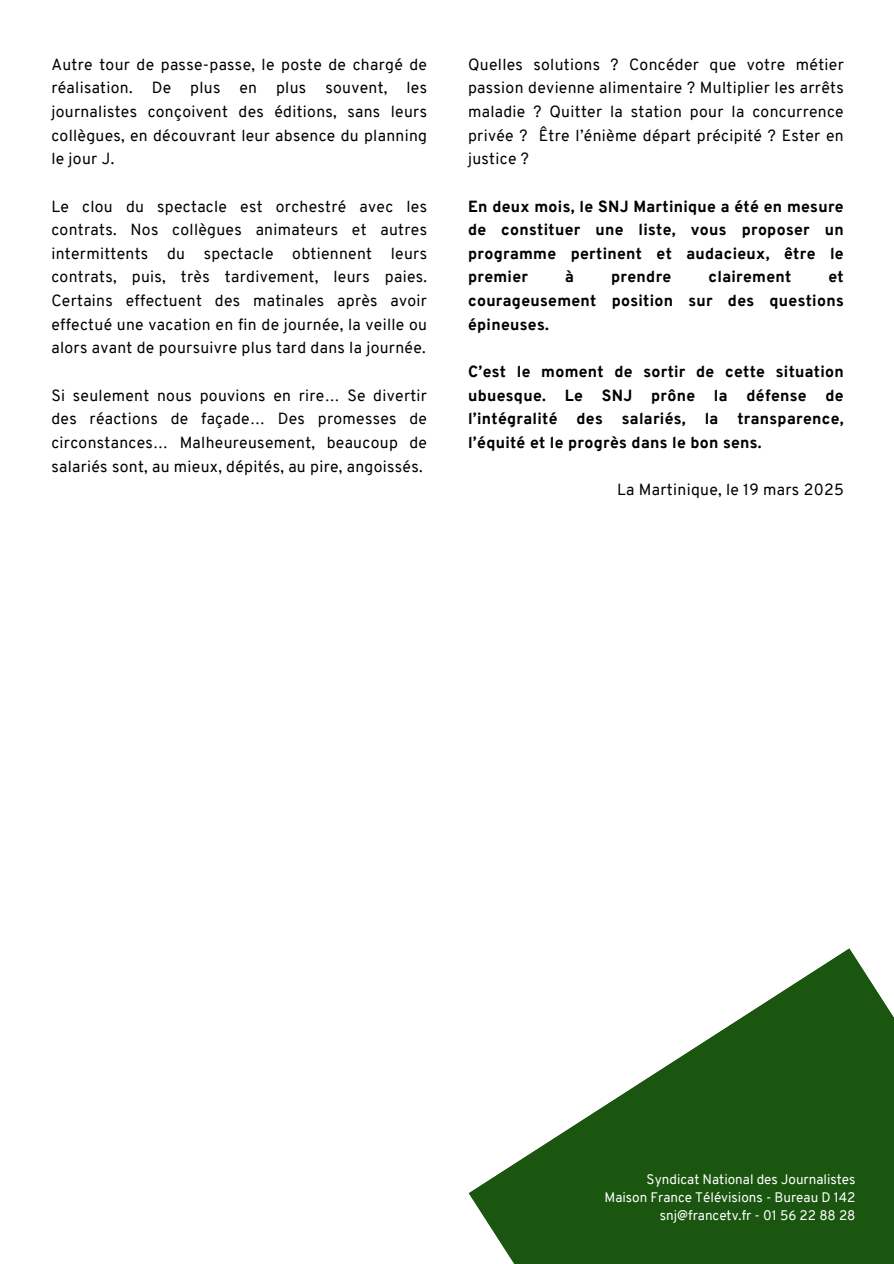
<style>
.page{position:relative;width:894px;height:1264px;background:#fff}
.page>*{position:absolute;margin:0;border:0;box-sizing:border-box;transform-origin:0 0}
.t1{font:15.75px/23.7px "Overpass";letter-spacing:.02em;color:#000;text-align:justify}
.t2{font:800 15.75px/23.7px "Overpass";letter-spacing:.02em;color:#000;text-align:justify}
.t3{font:13.5px/18px "Overpass";color:#fff;text-align:right}
</style>
<div class="page">
<svg style="left:468px;top:948px;width:425px;height:315px;fill:#1a560f"></svg>
<h2 class="t1" style="left:51px;top:54px;width:377px">Autre tour de passe-passe, le poste de chargé de réalisation. De plus en plus souvent, les journalistes conçoivent des éditions, sans leurs collègues, en découvrant leur absence du planning le jour J.</h2>
<h2 class="t1" style="left:51px;top:196px;width:377px">Le clou du spectacle est orchestré avec les contrats. Nos collègues animateurs et autres intermittents du spectacle obtiennent leurs contrats, puis, très tardivement, leurs paies.<br>Certains effectuent des matinales après avoir effectué une vacation en fin de journée, la veille ou alors avant de poursuivre plus tard dans la journée.</h2>
<h2 class="t1" style="left:51px;top:385px;width:377px">Si seulement nous pouvions en rire… Se divertir des réactions de façade… Des promesses de circonstances… Malheureusement, beaucoup de salariés sont, au mieux, dépités, au pire, angoissés.</h2>
<h1 class="t1" style="left:468px;top:54px;width:377px">Quelles solutions ? Concéder que votre métier passion devienne alimentaire ? Multiplier les arrêts maladie ? Quitter la station pour la concurrence privée ? Être l’énième départ précipité ? Ester en justice ?</h1>
<h2 class="t2" style="left:468px;top:196px;width:377px">En deux mois, le SNJ Martinique a été en mesure de constituer une liste, vous proposer un programme pertinent et audacieux, être le premier</h2>
<h2 class="t2" style="left:565px;top:267px;width:10px">à</h2>
<h2 class="t2" style="left:611px;top:267px;width:62px">prendre</h2>
<h2 class="t2" style="left:708px;top:267px;width:84px">clairement</h2>
<h2 class="t2" style="left:468px;top:267px;width:377px;text-indent:360px">et courageusement position sur des questions épineuses.</h2>
<p class="t2" style="left:468px;top:361px;width:377px">C’est le moment de sortir de cette situation ubuesque. Le SNJ prône la défense de l’intégralité des salariés, la transparence, l’équité et le progrès dans le bon sens.</p>
<p class="t1" style="left:617px;top:479px;width:228px">La Martinique, le 19 mars 2025</p>
<h2 class="t3" style="left:646px;top:1171px;width:210px">Syndicat National des Journalistes</h2>
<h1 class="t3" style="left:604px;top:1189px;width:252px">Maison France Télévisions - Bureau D 142 snj@francetv.fr - 01 56 22 88 28</h1>
</div>
